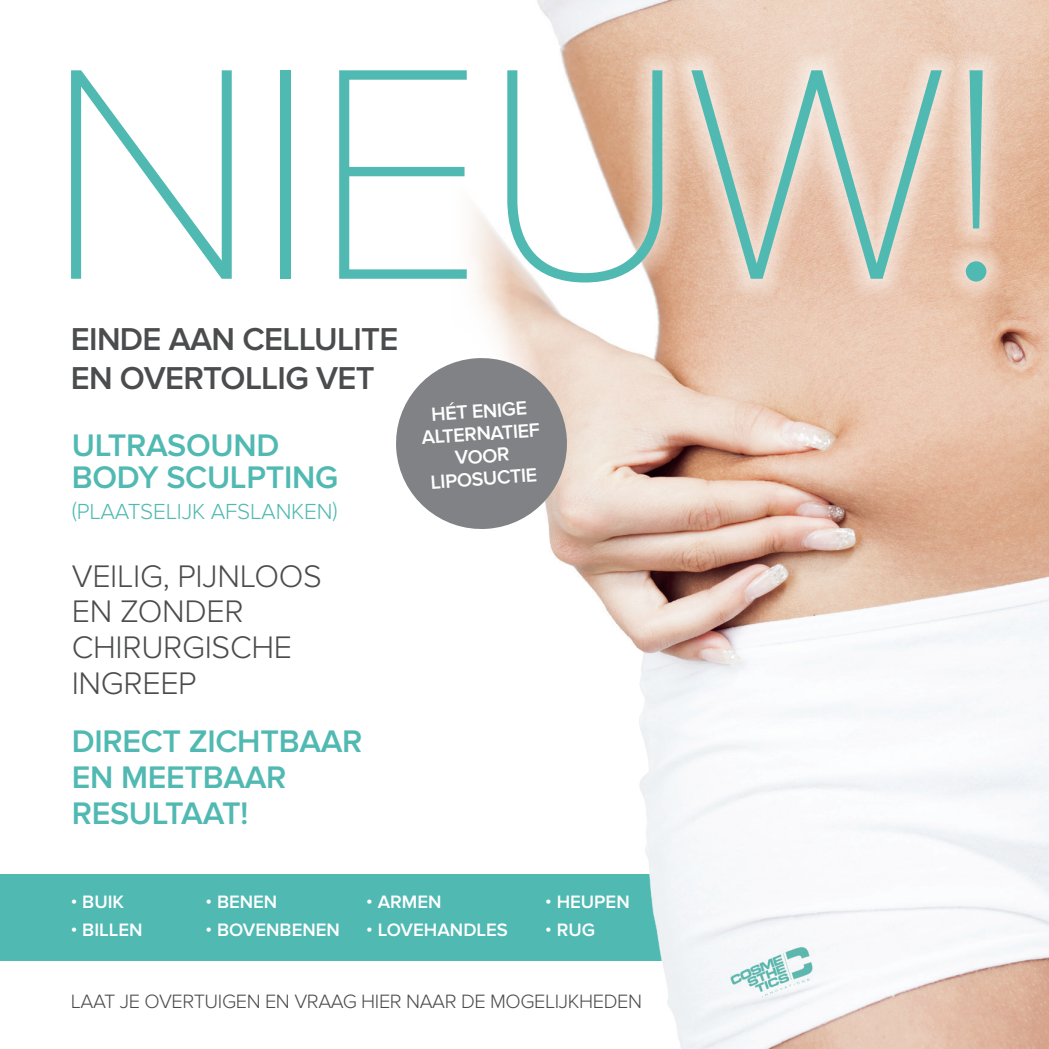
<style>
.page{position:relative;width:1049px;height:1049px;background:#fff}
.page>*{position:absolute;margin:0;border:0;box-sizing:border-box;transform-origin:0 0}
.t1{font:100 312.5px "Proxima Nova T";letter-spacing:-.02em;color:#50b9b2}
.t2{font:600 32.75px "Proxima Nova";letter-spacing:-.02em;color:#4b4c4d}
.t3{font:600 32.25px "Proxima Nova";letter-spacing:-.01em;color:#50b9b2}
.t4{font:300 32.25px "Proxima Nova";letter-spacing:-.01em;color:#4b4c4d}
.t5{font:300 22.5px "Proxima Nova";letter-spacing:-.01em;color:#50b9b2}
.t6{font:300 20px "Proxima Nova";letter-spacing:-.02em;color:#4b4c4d}
.t7{font:600 19.75px "Proxima Nova";color:#fff}
.t8{font:600 18.5px "Proxima Nova";color:#fff}
</style>
<div class="page">
<div style="left:0;top:874px;width:744px;height:86px;background:#50b9b2"></div>
<img style="left:448px;top:0;width:601px;height:1049px">
<div style="left:106px;top:244px;width:437px;height:291px;background:#fff;border-radius:50%"></div>
<svg style="left:448px;top:49px;width:558px;height:254px"></svg>
<svg style="left:396px;top:355px;width:174px;height:177px"></svg>
<p class="t1" style="left:44px;top:-4px;width:966px">NIEUW!</p>
<p class="t2" style="left:71px;top:320px;width:329px">EINDE AAN CELLULITE</p>
<p class="t2" style="left:71px;top:360px;width:305px">EN OVERTOLLIG VET</p>
<p class="t3" style="left:72px;top:427px;width:209px">ULTRASOUND</p>
<p class="t3" style="left:72px;top:459px;width:268px">BODY SCULPTING</p>
<p class="t5" style="left:72px;top:499px;width:267px">(PLAATSELIJK AFSLANKEN)</p>
<p class="t4" style="left:72px;top:557px;width:252px">VEILIG, PIJNLOOS</p>
<p class="t4" style="left:72px;top:593px;width:173px">EN ZONDER</p>
<p class="t4" style="left:72px;top:629px;width:222px">CHIRURGISCHE</p>
<p class="t4" style="left:72px;top:665px;width:126px">INGREEP</p>
<p class="t3" style="left:72px;top:723px;width:292px">DIRECT ZICHTBAAR</p>
<p class="t3" style="left:72px;top:759px;width:216px">EN MEETBAAR</p>
<p class="t3" style="left:72px;top:795px;width:178px">RESULTAAT!</p>
<p class="t7" style="left:431px;top:403px;width:97px;rotate:-4deg">HÉT ENIGE</p>
<p class="t7" style="left:421px;top:426px;width:120px;rotate:-4deg">ALTERNATIEF</p>
<p class="t7" style="left:454px;top:446px;width:56px;rotate:-4deg">VOOR</p>
<p class="t7" style="left:430px;top:471px;width:108px;rotate:-4deg">LIPOSUCTIE</p>
<p class="t8" style="left:71px;top:891px;width:55px">• BUIK</p>
<p class="t8" style="left:71px;top:919px;width:73px">• BILLEN</p>
<p class="t8" style="left:206px;top:891px;width:73px">• BENEN</p>
<p class="t8" style="left:206px;top:919px;width:136px">• BOVENBENEN</p>
<p class="t8" style="left:366px;top:891px;width:77px">• ARMEN</p>
<p class="t8" style="left:366px;top:919px;width:143px">• LOVEHANDLES</p>
<p class="t8" style="left:545px;top:891px;width:86px">• HEUPEN</p>
<p class="t8" style="left:545px;top:919px;width:51px">• RUG</p>
<p class="t6" style="left:71px;top:990px;width:573px">LAAT JE OVERTUIGEN EN VRAAG HIER NAAR DE MOGELIJKHEDEN</p>
</div>
